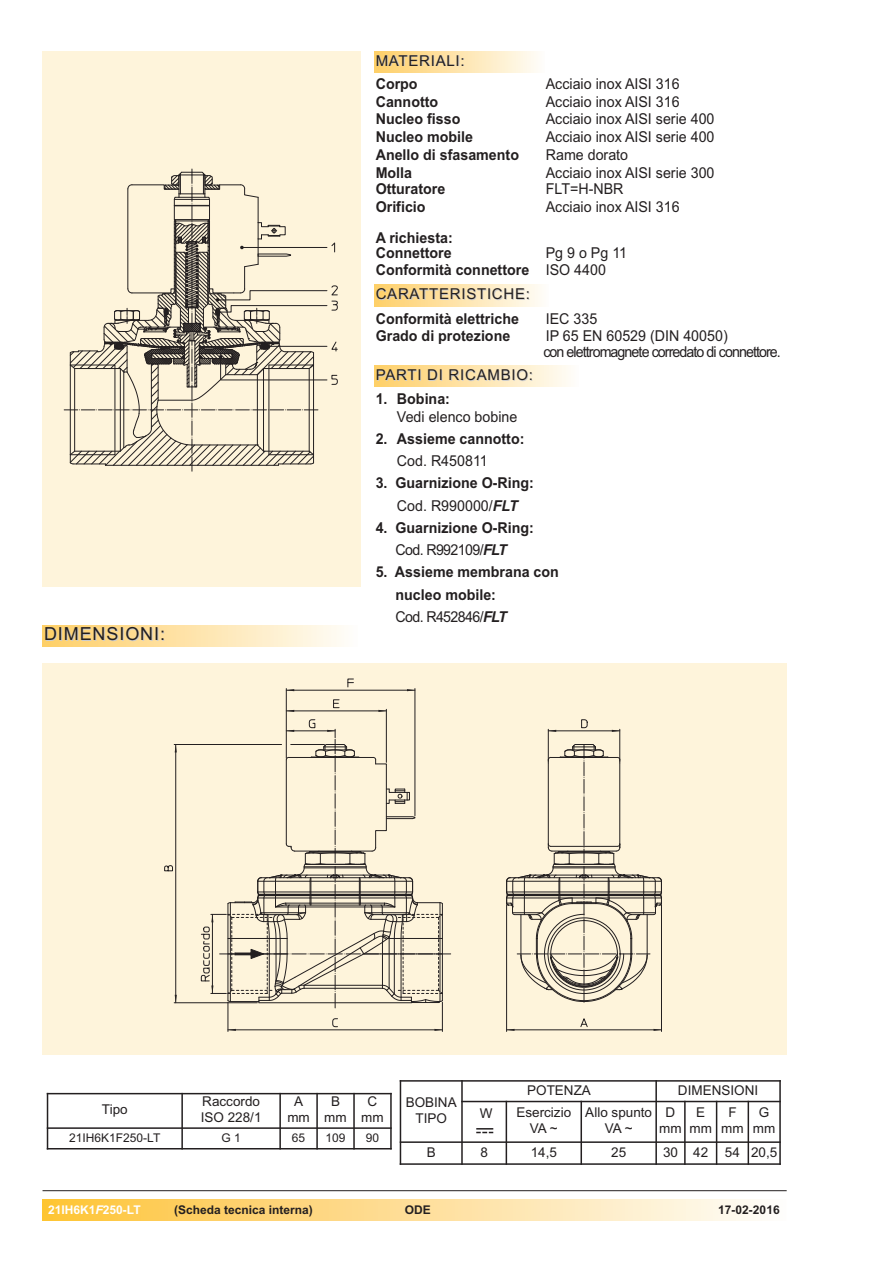
<style>
.page{position:relative;width:893px;height:1263px;background:#fff}
.page>*{position:absolute;margin:0;border:0;box-sizing:border-box;transform-origin:0 0}
.t1{font:18px "Arial";letter-spacing:.05em;color:#231f20}
.t2{font:700 15px/22.2px "Arial";color:#231f20;scale:.95 1}
.t3{font:15px "Arial";color:#231f20;scale:.95 1}
.t4{font:15px/16.2px "Arial";letter-spacing:-.065em;color:#231f20;scale:.95 1}
.t5{font:15px "Arial";letter-spacing:.05em;color:#231f20}
.t6{font:13.5px/16.2px "Arial";color:#231f20;text-align:center}
.t7{font:700 12px "Arial";color:#231f20}
.t8{font:12px "Arial";color:#231f20}
.t9{font:700 12px "Arial";color:#fff}
.s1{font-weight:400}
.s2{font-style:italic}
</style>
<div class="page">
<div style="left:43px;top:1199px;width:744px;height:21px;background:linear-gradient(to right,#fec338,#fefcfb)"></div>
<hr style="left:43px;top:1190px;width:744px;height:1px;background:#231f20">
<div style="left:43px;top:625px;width:314px;height:21px;background:linear-gradient(to right,#fece66,#fefdf9)"></div>
<div style="left:374px;top:51px;width:170px;height:21px;background:linear-gradient(to right,#fece67,#fefcf7)"></div>
<div style="left:43px;top:51px;width:318px;height:536px;background:#fef4db"></div>
<svg style="left:64px;top:169px;width:274px;height:302px"></svg>
<div style="left:43px;top:663px;width:744px;height:391px;background:#fef4db"></div>
<svg style="left:506px;top:744px;width:156px;height:258px"></svg>
<hr style="left:548px;top:730px;width:72px;height:1px;background:#231f20">
<hr style="left:619px;top:729px;width:1px;height:32px;background:#231f20">
<hr style="left:548px;top:729px;width:1px;height:32px;background:#231f20">
<svg style="left:548px;top:730px;width:8px;height:2px"></svg>
<svg style="left:612px;top:730px;width:8px;height:2px"></svg>
<svg style="left:581px;top:719px;width:7px;height:9px"></svg>
<hr style="left:507px;top:1029px;width:154px;height:1px;background:#231f20">
<hr style="left:661px;top:905px;width:1px;height:126px;background:#231f20">
<hr style="left:506px;top:905px;width:1px;height:126px;background:#231f20">
<svg style="left:507px;top:1029px;width:8px;height:2px"></svg>
<svg style="left:653px;top:1029px;width:8px;height:2px"></svg>
<svg style="left:580px;top:1018px;width:8px;height:9px"></svg>
<hr style="left:175px;top:744px;width:1px;height:259px;background:#231f20">
<hr style="left:174px;top:1002px;width:83px;height:1px;background:#231f20">
<hr style="left:174px;top:744px;width:108px;height:1px;background:#231f20">
<svg style="left:175px;top:995px;width:2px;height:8px"></svg>
<svg style="left:164px;top:865px;width:9px;height:6px"></svg>
<hr style="left:286px;top:711px;width:100px;height:1px;background:#231f20">
<hr style="left:386px;top:709px;width:1px;height:53px;background:#231f20">
<svg style="left:287px;top:710px;width:7px;height:2px"></svg>
<svg style="left:378px;top:710px;width:8px;height:2px"></svg>
<svg style="left:333px;top:699px;width:7px;height:9px"></svg>
<hr style="left:286px;top:690px;width:129px;height:1px;background:#231f20">
<hr style="left:415px;top:688px;width:1px;height:128px;background:#231f20">
<hr style="left:286px;top:688px;width:1px;height:70px;background:#231f20">
<svg style="left:286px;top:689px;width:8px;height:2px"></svg>
<svg style="left:407px;top:689px;width:8px;height:2px"></svg>
<svg style="left:347px;top:678px;width:7px;height:9px"></svg>
<svg style="left:201px;top:719px;width:250px;height:312px"></svg>
<div style="left:374px;top:366px;width:204px;height:21px;background:linear-gradient(to right,#fece66,#fefcf8)"></div>
<div style="left:374px;top:285px;width:175px;height:21px;background:linear-gradient(to right,#fece66,#fefdf9)"></div>
<hr style="left:47px;top:1093px;width:1px;height:56px;background:#231f20">
<hr style="left:181px;top:1093px;width:2px;height:56px;background:#231f20">
<hr style="left:279px;top:1093px;width:2px;height:56px;background:#231f20">
<hr style="left:316px;top:1093px;width:2px;height:56px;background:#231f20">
<hr style="left:353px;top:1093px;width:2px;height:56px;background:#231f20">
<hr style="left:390px;top:1093px;width:2px;height:56px;background:#231f20">
<hr style="left:47px;top:1093px;width:345px;height:1px;background:#231f20">
<hr style="left:47px;top:1127px;width:345px;height:2px;background:#231f20">
<hr style="left:47px;top:1148px;width:345px;height:1px;background:#231f20">
<hr style="left:400px;top:1080px;width:1px;height:85px;background:#231f20">
<hr style="left:461px;top:1080px;width:2px;height:85px;background:#231f20">
<hr style="left:506px;top:1101px;width:1px;height:64px;background:#231f20">
<hr style="left:580px;top:1101px;width:2px;height:64px;background:#231f20">
<hr style="left:655px;top:1080px;width:2px;height:85px;background:#231f20">
<hr style="left:684px;top:1101px;width:2px;height:64px;background:#231f20">
<hr style="left:716px;top:1101px;width:1px;height:64px;background:#231f20">
<hr style="left:748px;top:1101px;width:1px;height:64px;background:#231f20">
<hr style="left:779px;top:1080px;width:2px;height:85px;background:#231f20">
<hr style="left:400px;top:1080px;width:381px;height:2px;background:#231f20">
<hr style="left:461px;top:1101px;width:320px;height:1px;background:#231f20">
<hr style="left:400px;top:1141px;width:381px;height:2px;background:#231f20">
<hr style="left:400px;top:1163px;width:381px;height:2px;background:#231f20">
<svg style="left:476px;top:1128px;width:17px;height:5px"></svg>
<p class="t5" style="left:376px;top:52px;width:90px">MATERIALI:</p>
<p class="t1" style="left:44px;top:624px;width:123px">DIMENSIONI:</p>
<p class="t2" style="left:376px;top:73px;width:46px">Corpo</p>
<p class="t3" style="left:546px;top:75px;width:142px">Acciaio inox AISI 316</p>
<p class="t2" style="left:376px;top:90px;width:67px">Cannotto</p>
<p class="t3" style="left:546px;top:93px;width:142px">Acciaio inox AISI 316</p>
<p class="t2" style="left:376px;top:108px;width:91px">Nucleo fisso</p>
<p class="t3" style="left:546px;top:111px;width:179px">Acciaio inox AISI serie 400</p>
<p class="t2" style="left:376px;top:126px;width:104px">Nucleo mobile</p>
<p class="t3" style="left:546px;top:128px;width:179px">Acciaio inox AISI serie 400</p>
<p class="t2" style="left:376px;top:144px;width:152px">Anello di sfasamento</p>
<p class="t3" style="left:546px;top:146px;width:88px">Rame dorato</p>
<p class="t2" style="left:376px;top:161px;width:40px">Molla</p>
<p class="t3" style="left:546px;top:164px;width:179px">Acciaio inox AISI serie 300</p>
<p class="t2" style="left:376px;top:178px;width:75px">Otturatore</p>
<p class="t3" style="left:546px;top:180px;width:83px">FLT=H-NBR</p>
<p class="t2" style="left:376px;top:195px;width:54px">Orificio</p>
<p class="t3" style="left:546px;top:198px;width:142px">Acciaio inox AISI 316</p>
<p class="t2" style="left:376px;top:230px;width:83px;line-height:14.7px">A richiesta:<br>Connettore</p>
<p class="t2" style="left:376px;top:243px;width:266px;line-height:17.7px;text-indent:170px"><span class="s1">Pg9oPg11<br></span>Conformità connettore <span class="s1">ISO 4400</span></p>
<p class="t2" style="left:376px;top:308px;width:152px">Conformità elettriche</p>
<p class="t3" style="left:546px;top:310px;width:56px">IEC 335</p>
<p class="t2" style="left:376px;top:324px;width:143px">Grado di protezione</p>
<p class="t4" style="left:543px;top:327px;width:252px">IP 65 EN 60529 (DIN 40050)<br>con elettromagnete corredato di connettore.</p>
<p class="t2" style="left:376px;top:387px;width:80px">1. Bobina:</p>
<p class="t3" style="left:397px;top:408px;width:128px">Vedi elenco bobine</p>
<p class="t2" style="left:376px;top:428px;width:158px">2. Assieme cannotto:</p>
<p class="t3" style="left:397px;top:452px;width:97px">Cod. R450811</p>
<p class="t2" style="left:376px;top:472px;width:168px;text-align:center">3. Guarnizione O-Ring:<br><span class="s1">Cod. R990000/</span><span class="s2">FLT</span></p>
<p class="t2" style="left:376px;top:517px;width:168px;text-align:center">4. Guarnizione O-Ring:<br><span class="s1">Cod. R992109/</span><span class="s2">FLT</span></p>
<p class="t2" style="left:395px;top:561px;width:174px;text-indent:-20px">5. Assieme membrana con nucleo mobile:<br><span class="s1">Cod. R452846/</span><span class="s2">FLT</span></p>
<p class="t5" style="left:376px;top:285px;width:156px">CARATTERISTICHE:</p>
<p class="t5" style="left:376px;top:366px;width:159px">PARTI DI RICAMBIO:</p>
<p class="t6" style="left:102px;top:1101px;width:27px">Tipo</p>
<p class="t6" style="left:201px;top:1093px;width:62px;text-align:left">Raccordo<br>ISO 228/1</p>
<p class="t6" style="left:287px;top:1093px;width:24px">A mm</p>
<p class="t6" style="left:324px;top:1093px;width:24px">B mm</p>
<p class="t6" style="left:361px;top:1093px;width:24px">C mm</p>
<p class="t8" style="left:69px;top:1130px;width:93px">21IH6K1F250-LT</p>
<p class="t8" style="left:221px;top:1130px;width:21px">G 1</p>
<p class="t8" style="left:292px;top:1130px;width:15px">65</p>
<p class="t8" style="left:326px;top:1130px;width:22px">109</p>
<p class="t8" style="left:366px;top:1130px;width:15px">90</p>
<p class="t6" style="left:406px;top:1094px;width:53px">BOBINA<br>TIPO</p>
<p class="t6" style="left:527px;top:1082px;width:65px">POTENZA</p>
<p class="t6" style="left:678px;top:1082px;width:82px">DIMENSIONI</p>
<p class="t6" style="left:480px;top:1105px;width:14px">W</p>
<p class="t6" style="left:516px;top:1104px;width:56px">Esercizio<br>VA ~</p>
<p class="t6" style="left:585px;top:1104px;width:68px">Allo spunto<br>VA ~</p>
<p class="t6" style="left:659px;top:1104px;width:24px">D mm</p>
<p class="t6" style="left:689px;top:1104px;width:24px">E mm</p>
<p class="t6" style="left:721px;top:1104px;width:24px">F mm</p>
<p class="t6" style="left:753px;top:1104px;width:24px">G mm</p>
<p class="t6" style="left:427px;top:1144px;width:11px">B</p>
<p class="t6" style="left:480px;top:1144px;width:9px">8</p>
<p class="t6" style="left:531px;top:1144px;width:28px">14,5</p>
<p class="t6" style="left:611px;top:1144px;width:17px">25</p>
<p class="t6" style="left:663px;top:1144px;width:116px">30 42 54 20,5</p>
<p class="t9" style="left:48px;top:1203px;width:94px">21IH6K1<span class="s2">F</span>250-LT</p>
<p class="t7" style="left:174px;top:1203px;width:140px">(Scheda tecnica interna)</p>
<p class="t7" style="left:405px;top:1203px;width:28px">ODE</p>
<p class="t7" style="left:718px;top:1203px;width:63px">17-02-2016</p>
</div>
